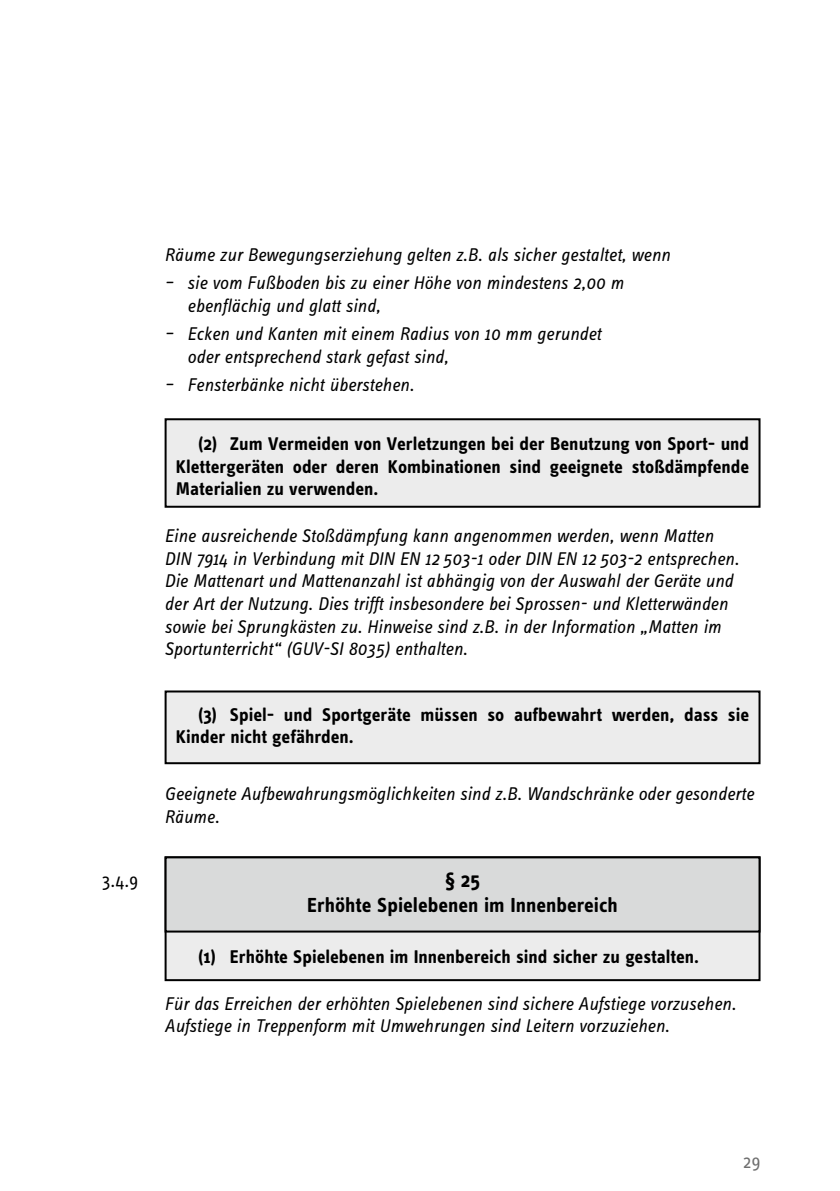
<style>
.page{position:relative;width:840px;height:1191px;background:#fff}
.page>*{position:absolute;margin:0;border:0;box-sizing:border-box;transform-origin:0 0}
.t1{font:700 21px/25px "Info OT Text";color:#000;text-align:center}
.t2{font:italic 19px/22.6px "Info OT Text";color:#000}
.t3{font:700 19px/22.6px "Info OT Text";color:#000;text-align:justify}
.t4{font:19px "Info OT Text";color:#000}
.t5{font:19px "Info OT Text";color:#6f6f6f}
</style>
<div class="page">
<div style="left:165px;top:691px;width:594px;height:72px;background:#ececec"></div>
<div style="left:164px;top:690px;width:596px;height:74px;border:2px solid #000"></div>
<div style="left:165px;top:419px;width:594px;height:88px;background:#ececec"></div>
<div style="left:164px;top:418px;width:596px;height:90px;border:2px solid #000"></div>
<div style="left:165px;top:857px;width:594px;height:123px;background:#ececec"></div>
<div style="left:164px;top:856px;width:596px;height:125px;border:2px solid #000"></div>
<div style="left:165px;top:857px;width:594px;height:74px;background:#d9dada"></div>
<div style="left:164px;top:856px;width:596px;height:76px;border:2px solid #000"></div>
<p class="t2" style="left:164px;top:243px;width:507px">Räume zur Bewegungserziehung gelten z.B. als sicher gestaltet, wenn</p>
<p class="t2" style="left:187px;top:271px;width:437px;text-indent:-23px">– sie vom Fußboden bis zu einer Höhe von mindestens 2,00 m ebenflächig und glatt sind,</p>
<p class="t2" style="left:187px;top:322px;width:415px;text-indent:-23px">– Ecken und Kanten mit einem Radius von 10 mm gerundet oder entsprechend stark gefast sind,</p>
<p class="t2" style="left:164px;top:373px;width:251px">– Fensterbänke nicht überstehen.</p>
<p class="t3" style="left:176px;top:432px;width:574px;text-indent:22px">(2) Zum Vermeiden von Verletzungen bei der Benutzung von Sport- und Klettergeräten oder deren Kombinationen sind geeignete stoßdämpfende Materialien zu verwenden.</p>
<p class="t2" style="left:164px;top:524px;width:575px">Eine ausreichende Stoßdämpfung kann angenommen werden, wenn Matten DIN 7914 in Verbindung mit DIN EN 12 503-1 oder DIN EN 12 503-2 entsprechen.<br>Die Mattenart und Mattenanzahl ist abhängig von der Auswahl der Geräte und der Art der Nutzung. Dies trifft insbesondere bei Sprossen- und Kletterwänden sowie bei Sprungkästen zu. Hinweise sind z.B. in der Information „Matten im Sportunterricht“ (GUV-SI 8035) enthalten.</p>
<p class="t3" style="left:176px;top:702px;width:574px;text-indent:22px">(3) Spiel- und Sportgeräte müssen so aufbewahrt werden, dass sie<br>Kinder nicht gefährden.</p>
<p class="t2" style="left:164px;top:782px;width:590px">Geeignete Aufbewahrungsmöglichkeiten sind z.B. Wandschränke oder gesonderte<br>Räume.</p>
<p class="t4" style="left:102px;top:869px;width:38px">3.4.9</p>
<p class="t1" style="left:307px;top:867px;width:312px">§ 25<br>Erhöhte Spielebenen im Innenbereich</p>
<p class="t3" style="left:198px;top:945px;width:502px">(1) Erhöhte Spielebenen im Innenbereich sind sicher zu gestalten.</p>
<p class="t2" style="left:164px;top:991px;width:572px">Für das Erreichen der erhöhten Spielebenen sind sichere Aufstiege vorzusehen.<br>Aufstiege in Treppenform mit Umwehrungen sind Leitern vorzuziehen.</p>
<p class="t5" style="left:742px;top:1150px;width:19px">29</p>
</div>
